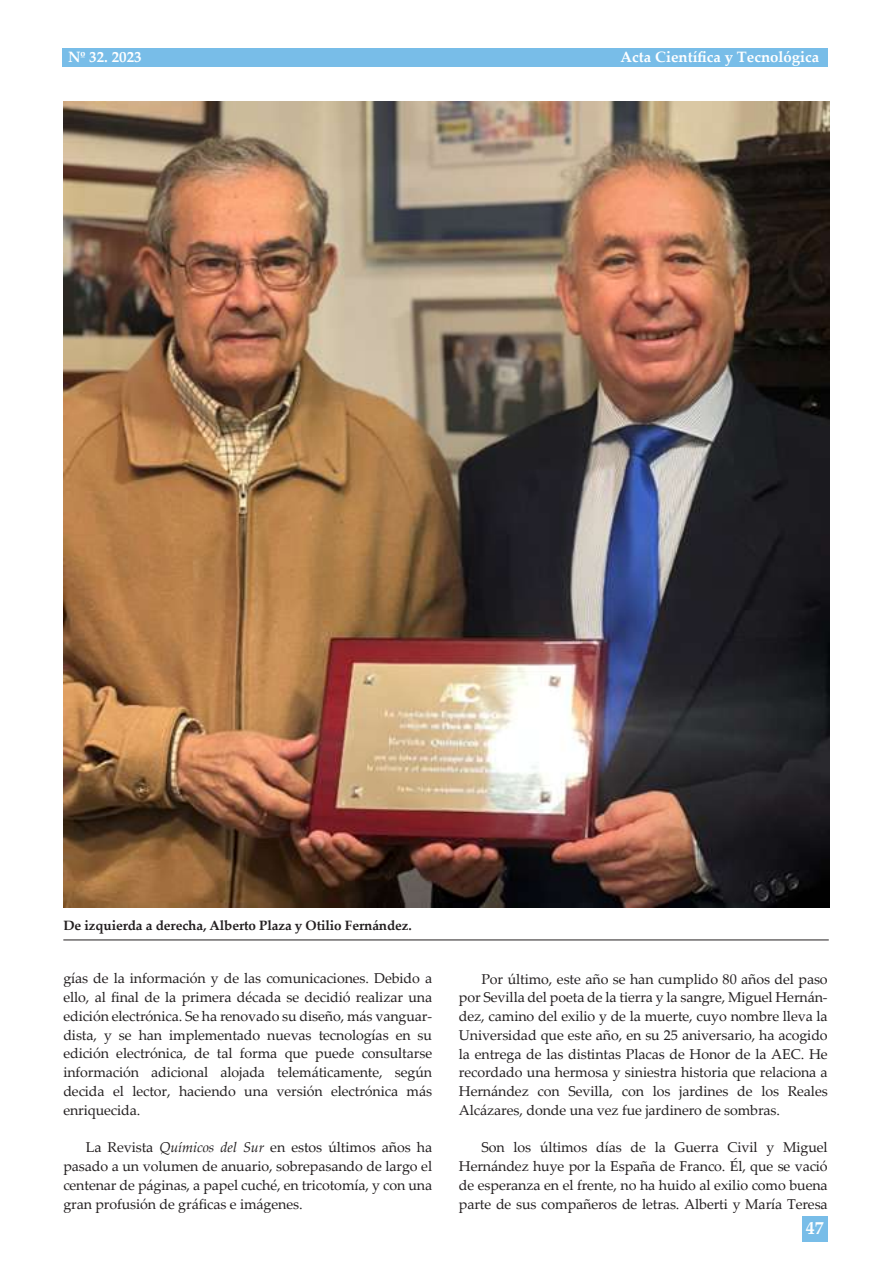
<style>
.page{position:relative;width:893px;height:1263px;background:#fff}
.page>*{position:absolute;margin:0;border:0;box-sizing:border-box;transform-origin:0 0}
.t1{font:700 18px "Palatino Linotype";color:#fff}
.t2{font:700 15px "Palatino Linotype";color:#fff}
.t3{font:14.25px/18.8px "Palatino Linotype";letter-spacing:-.005em;color:#231f20;text-align:justify}
.t4{font:700 13.5px "Palatino Linotype";letter-spacing:-.01em;color:#231f20}
.s1{font-style:italic}
</style>
<div class="page">
<div style="left:62px;top:48px;width:766px;height:18px;background:#78bde8"></div>
<div style="left:802px;top:1216px;width:26px;height:26px;background:#78bde8"></div>
<hr style="left:63px;top:940px;width:766px;height:1px;background:#231f20">
<img style="left:63px;top:102px;width:767px;height:805px">
<p class="t2" style="left:68px;top:46px;width:75px">Nº 32. 2023</p>
<p class="t2" style="left:621px;top:46px;width:200px">Acta Científica y Tecnológica</p>
<p class="t4" style="left:63px;top:916px;width:350px">De izquierda a derecha, Alberto Plaza y Otilio Fernández.</p>
<p class="t3" style="left:63px;top:969px;width:370px">gías de la información y de las comunicaciones. Debido a ello, al final de la primera década se decidió realizar una edición electrónica. Se ha renovado su diseño, más vanguar&shy;dista, y se han implementado nuevas tecnologías en su edición electrónica, de tal forma que puede consultarse información adicional alojada telemáticamente, según decida el lector, haciendo una versión electrónica más enriquecida.</p>
<p class="t3" style="left:63px;top:1137px;width:370px;text-indent:23px">La Revista <span class="s1">Químicos del Sur</span> en estos últimos años ha pasado a un volumen de anuario, sobrepasando de largo el centenar de páginas, a papel cuché, en tricotomía, y con una gran profusión de gráficas e imágenes.</p>
<p class="t3" style="left:459px;top:969px;width:370px;text-indent:23px">Por último, este año se han cumplido 80 años del paso por Sevilla del poeta de la tierra y la sangre, Miguel Hernán&shy;dez, camino del exilio y de la muerte, cuyo nombre lleva la Universidad que este año, en su 25 aniversario, ha acogido la entrega de las distintas Placas de Honor de la AEC. He recordado una hermosa y siniestra historia que relaciona a Hernández con Sevilla, con los jardines de los Reales Alcázares, donde una vez fue jardinero de sombras.</p>
<p class="t3" style="left:459px;top:1137px;width:370px;text-indent:23px">Son los últimos días de la Guerra Civil y Miguel Hernández huye por la España de Franco. Él, que se vació de esperanza en el frente, no ha huido al exilio como buena parte de sus compañeros de letras. Alberti y María Teresa</p>
<p class="t1" style="left:806px;top:1215px;width:19px">47</p>
</div>
